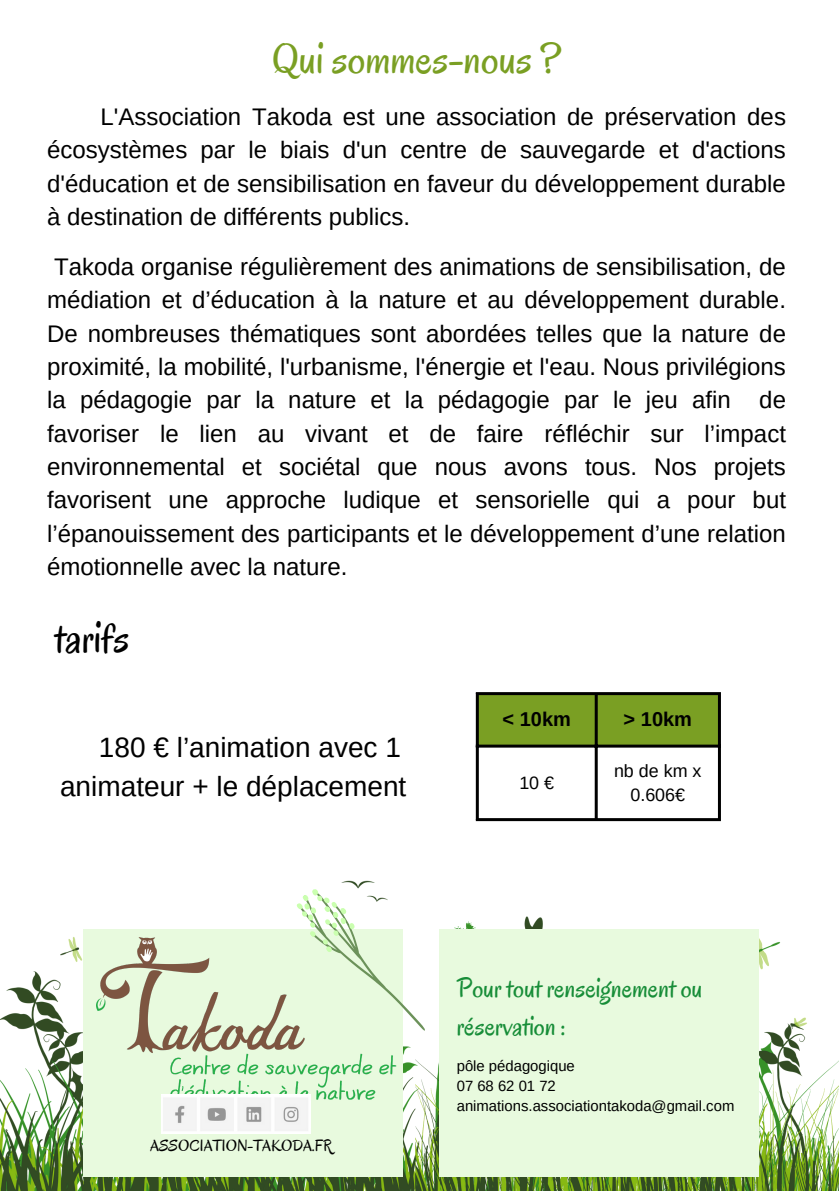
<style>
.page{position:relative;width:839px;height:1191px;background:#fff}
.page>*{position:absolute;margin:0;border:0;box-sizing:border-box;transform-origin:0 0}
.t1{font:44px "Oregano";color:#7a9f23}
.t2{font:44px "Oregano";color:#000}
.t3{font:28px/39px "Arimo";color:#000;text-align:right}
.t4{font:27.4px/37.8px "Oregano";color:#178d38}
.t5{font:24px/33.4px "Arimo";color:#000;text-align:justify}
.t6{font:700 20px "Arimo";color:#000}
.t7{font:17.8px/23.8px "Arimo";color:#000;text-align:center}
.t8{font:16.4px "Oregano";color:#000}
.t9{font:14.8px "Arimo";color:#000}
</style>
<div class="page">
<img style="left:0;top:880px;width:838px;height:311px">
<div style="left:83px;top:929px;width:320px;height:248px;background:#e8fade"></div>
<img style="left:96px;top:937px;width:301px;height:176px">
<img style="left:162px;top:1095px;width:148px;height:39px">
<div style="left:439px;top:929px;width:319px;height:248px;background:#e8fade"></div>
<svg style="left:287px;top:881px;width:154px;height:161px"></svg>
<div style="left:479px;top:695px;width:239px;height:50px;background:#7a9f23"></div>
<hr style="left:476px;top:695px;width:3px;height:123px;background:#000">
<hr style="left:594px;top:695px;width:3px;height:123px;background:#000">
<hr style="left:718px;top:695px;width:3px;height:123px;background:#000">
<hr style="left:476px;top:692px;width:245px;height:3px;background:#000">
<hr style="left:476px;top:745px;width:245px;height:3px;background:#000">
<hr style="left:476px;top:818px;width:245px;height:3px;background:#000">
<p class="t1" style="left:272px;top:31px;width:291px">Qui sommes-nous ?</p>
<p class="t5" style="left:47px;top:100px;width:740px;text-indent:53px">L'Association Takoda est une association de préservation des écosystèmes par le biais d'un centre de sauvegarde et d'actions d'éducation et de sensibilisation en faveur du développement durable à destination de différents publics.</p>
<p class="t5" style="left:47px;top:250px;width:740px">Takoda organise régulièrement des animations de sensibilisation, de médiation et d’éducation à la nature et au développement durable.<br>De nombreuses thématiques sont abordées telles que la nature de proximité, la mobilité, l'urbanisme, l'énergie et l'eau. Nous privilégions la pédagogie par la nature et la pédagogie par le jeu afin de favoriser le lien au vivant et de faire réfléchir sur l’impact environnemental et sociétal que nous avons tous. Nos projets favorisent une approche ludique et sensorielle qui a pour but l’épanouissement des participants et le développement d’une relation émotionnelle avec la nature.</p>
<p class="t2" style="left:55px;top:609px;width:76px">tarifs</p>
<p class="t3" style="left:60px;top:728px;width:348px">180 € l’animation avec 1 animateur + le déplacement</p>
<p class="t6" style="left:502px;top:708px;width:70px">&lt; 10km</p>
<h4 class="t6" style="left:623px;top:708px;width:70px">&gt; 10km</h4>
<h2 class="t7" style="left:519px;top:771px;width:36px">10 €</h2>
<p class="t7" style="left:614px;top:759px;width:89px">nb de km x<br>0.606€</p>
<h1 class="t8" style="left:150px;top:1136px;width:183px">ASSOCIATION-TAKODA.FR</h1>
<h2 class="t4" style="left:456px;top:970px;width:247px">Pour tout renseignement ou réservation :</h2>
<p class="t9" style="left:456px;top:1058px;width:120px">pôle pédagogique</p>
<p class="t9" style="left:456px;top:1078px;width:101px">07 68 62 01 72</p>
<p class="t9" style="left:456px;top:1098px;width:279px">animations.associationtakoda@gmail.com</p>
</div>
